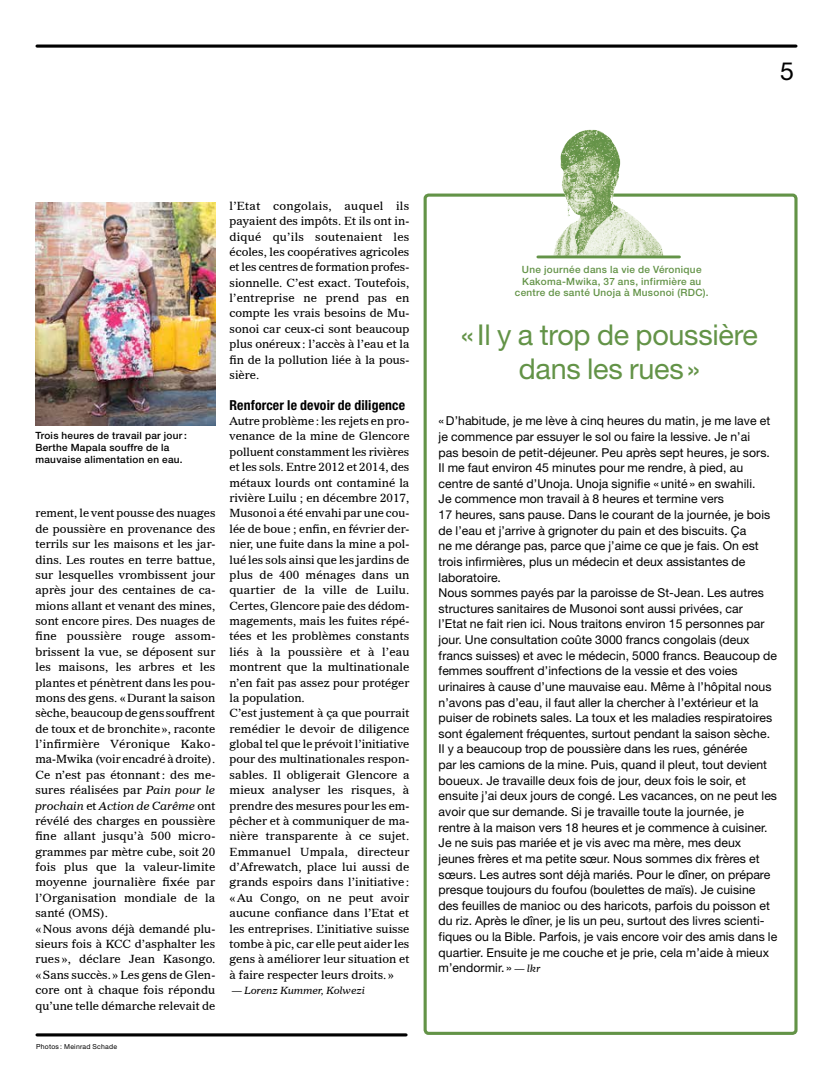
<style>
.page{position:relative;width:833px;height:1081px;background:#fff}
.page>*{position:absolute;margin:0;border:0;box-sizing:border-box;transform-origin:0 0}
.t1{font:28.75px/33.8px "Helvetica Neue LT Std";letter-spacing:-.01em;color:#639347;text-align:center}
.t2{font:25px "Helvetica Neue LT Std";color:#000}
.t3{font:700 condensed 13.75px "Helvetica Neue LT Std";letter-spacing:.01em;color:#000}
.t4{font:12.25px/15.6px "Helvetica Neue LT Std";letter-spacing:.005em;color:#000}
.t5{font:11.38px/15.4px "Imperial BT";letter-spacing:.005em;color:#000}
.t6{font:500 10px/11.8px "Helvetica Neue LT Std";letter-spacing:.03em;color:#639347;text-align:center}
.t7{font:500 10px/11.8px "Helvetica Neue LT Std";letter-spacing:.03em;color:#000}
.t8{font:italic 10px "Imperial BT";letter-spacing:.005em;color:#000}
.t9{font:6.88px "Helvetica Neue LT Std";letter-spacing:.03em;color:#000}
.s1{font-style:italic}
.s2{font-family:"Imperial BT";font-style:italic;font-size:10px}
</style>
<div class="page">
<hr style="left:37px;top:45px;width:759px;height:3px;background:#000">
<div style="left:423px;top:193px;width:374px;height:842px;border:3px solid #639347;border-radius:4px"></div>
<hr style="left:37px;top:1033px;width:369px;height:3px;background:#000">
<img style="left:553px;top:130px;width:110px;height:125px">
<hr style="left:538px;top:255px;width:141px;height:3px;background:#639347">
<img style="left:35px;top:202px;width:180px;height:223px">
<h2 class="t2" style="left:780px;top:56px;width:15px">5</h2>
<p class="t7" style="left:35px;top:430px;width:153px">Trois heures de travail par jour :<br>Berthe Mapala souffre de la mauvaise alimentation en eau.</p>
<p class="t5" style="left:35px;top:505px;width:181px">rement, le vent pousse des nuages de poussière en provenance des terrils sur les maisons et les jar&shy;dins. Les routes en terre battue, sur lesquelles vrombissent jour après jour des centaines de ca&shy;mions allant et venant des mines, sont encore pires. Des nuages de fine poussière rouge assom&shy;brissent la vue, se déposent sur les maisons, les arbres et les plantes et pénètrent dans les pou&shy;mons des gens. «Durant la saison sèche, beaucoup de gens souffrent de toux et de bronchite », raconte l’infirmière Véronique Kako&shy;ma-Mwika (voir encadré à droite).<br>Ce n’est pas étonnant: des me&shy;sures réalisées par <span class="s1">Pain pour le prochain</span> et <span class="s1">Action de Carême</span> ont révélé des charges en poussière fine allant jusqu’à 500 micro&shy;grammes par mètre cube, soit 20 fois plus que la valeur-limite moyenne journalière fixée par l’Organisation mondiale de la santé (OMS).<br>«Nous avons déjà demandé plu&shy;sieurs fois à KCC d’asphalter les rues », déclare Jean Kasongo. «Sans succès. » Les gens de Glen&shy;core ont à chaque fois répondu qu’une telle démarche relevait de</p>
<p class="t9" style="left:36px;top:1042px;width:82px">Photos : Meinrad Schade</p>
<p class="t5" style="left:229px;top:198px;width:181px;text-align:justify">l’Etat congolais, auquel ils payaient des impôts. Et ils ont in&shy;diqué qu’ils soutenaient les écoles, les coopératives agricoles et les centres de formation profes&shy;sionnelle. C’est exact. Toutefois, l’entreprise ne prend pas en compte les vrais besoins de Mu&shy;sonoi car ceux-ci sont beaucoup plus onéreux: l’accès à l’eau et la fin de la pollution liée à la pous&shy;sière.</p>
<p class="t3" style="left:229px;top:396px;width:177px">Renforcer le devoir de diligence</p>
<p class="t5" style="left:229px;top:413px;width:181px">Autre problème: les rejets en pro&shy;venance de la mine de Glencore polluent constamment les rivières et les sols. Entre 2012 et 2014, des métaux lourds ont contaminé la rivière Luilu ; en décembre 2017,<br>Musonoi a été envahi par une cou&shy;lée de boue ; enfin, en février der&shy;nier, une fuite dans la mine a pol&shy;lué les sols ainsi que les jardins de plus de 400 ménages dans un quartier de la ville de Luilu.<br>Certes, Glencore paie des dédom&shy;magements, mais les fuites répé&shy;tées et les problèmes constants liés à la poussière et à l’eau montrent que la multinationale n’en fait pas assez pour protéger la population.<br>C’est justement à ça que pourrait remédier le devoir de diligence global tel que le prévoit l’initiative pour des multinationales respon&shy;sables. Il obligerait Glencore a mieux analyser les risques, à prendre des mesures pour les em&shy;pêcher et à communiquer de ma&shy;nière transparente à ce sujet.<br>Emmanuel Umpala, directeur d’Afrewatch, place lui aussi de grands espoirs dans l’initiative : « Au Congo, on ne peut avoir aucune confiance dans l’Etat et les entreprises. L’initiative suisse tombe à pic, car elle peut aider les gens à améliorer leur situation et à faire respecter leurs droits. »</p>
<p class="t8" style="left:232px;top:984px;width:134px">— Lorenz Kummer, Kolwezi</p>
<p class="t6" style="left:515px;top:263px;width:195px">Une journée dans la vie de Véronique<br>Kakoma-Mwika, 37 ans, infirmière au centre de santé Unoja à Musonoi (RDC).</p>
<h1 class="t1" style="left:461px;top:318px;width:298px">«Il y a trop de poussière dans les rues»</h1>
<p class="t4" style="left:438px;top:413px;width:340px">«D’habitude, je me lève à cinq heures du matin, je me lave et je commence par essuyer le sol ou faire la lessive. Je n’ai<br>pas besoin de petit-déjeuner. Peu après sept heures, je sors.<br>Il me faut environ 45 minutes pour me rendre, à pied, au centre de santé d’Unoja. Unoja signifie «unité » en swahili.<br>Je commence mon travail à 8 heures et termine vers<br>17 heures, sans pause. Dans le courant de la journée, je bois de l’eau et j’arrive à grignoter du pain et des biscuits. Ça<br>ne me dérange pas, parce que j’aime ce que je fais. On est trois infirmières, plus un médecin et deux assistantes de laboratoire.<br>Nous sommes payés par la paroisse de St-Jean. Les autres structures sanitaires de Musonoi sont aussi privées, car<br>l’Etat ne fait rien ici. Nous traitons environ 15 personnes par jour. Une consultation coûte 3000 francs congolais (deux francs suisses) et avec le médecin, 5000 francs. Beaucoup de femmes souffrent d’infections de la vessie et des voies urinaires à cause d’une mauvaise eau. Même à l’hôpital nous n’avons pas d’eau, il faut aller la chercher à l’extérieur et la puiser de robinets sales. La toux et les maladies respiratoires sont également fréquentes, surtout pendant la saison sèche.<br>Il y a beaucoup trop de poussière dans les rues, générée<br>par les camions de la mine. Puis, quand il pleut, tout devient boueux. Je travaille deux fois de jour, deux fois le soir, et ensuite j’ai deux jours de congé. Les vacances, on ne peut les avoir que sur demande. Si je travaille toute la journée, je rentre à la maison vers 18 heures et je commence à cuisiner.<br>Je ne suis pas mariée et je vis avec ma mère, mes deux jeunes frères et ma petite sœur. Nous sommes dix frères et sœurs. Les autres sont déjà mariés. Pour le dîner, on prépare presque toujours du foufou (boulettes de maïs). Je cuisine des feuilles de manioc ou des haricots, parfois du poisson et du riz. Après le dîner, je lis un peu, surtout des livres scienti&shy;fiques ou la Bible. Parfois, je vais encore voir des amis dans le quartier. Ensuite je me couche et je prie, cela m’aide à mieux m’endormir. » <span class="s2">— lkr</span></p>
</div>
